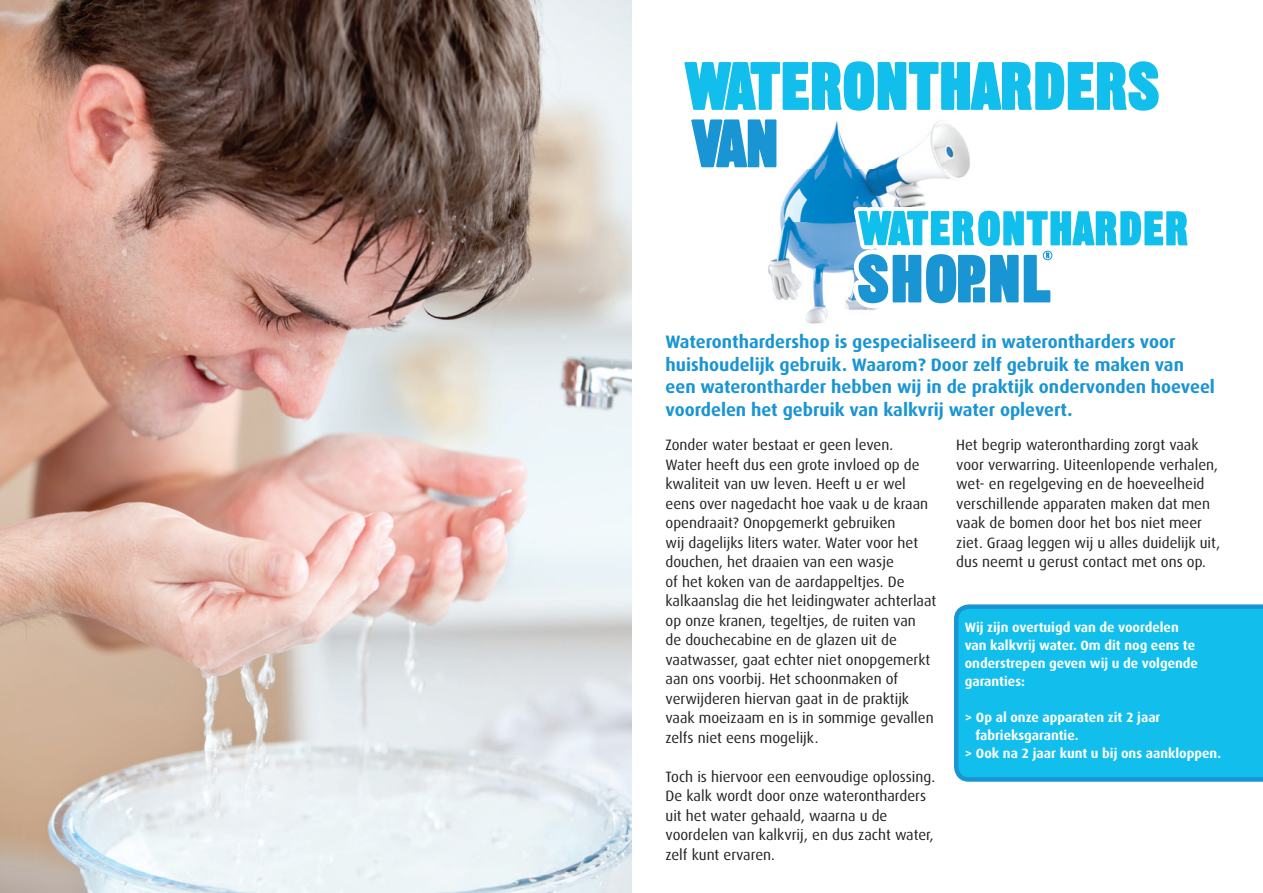
<style>
.page{position:relative;width:1263px;height:893px;background:#fff}
.page>*{position:absolute;margin:0;border:0;box-sizing:border-box;transform-origin:0 0}
.t1{font:900 66.75px "Sans Thirteen";letter-spacing:.015em;color:#12bfec}
.t2{font:900 66.75px "Sans Thirteen";color:#1a95d3}
.t3{font:700 18px/22.5px "Dax";color:#1a95d3}
.t4{font:15px/19.5px "Dax";color:#231f20}
.t5{font:700 13.5px/18px "Dax";color:#fff}
</style>
<div class="page">
<img style="left:0;top:0;width:631px;height:893px">
<svg style="left:954px;top:604px;width:309px;height:178px;background:#13bcea"></svg>
<svg style="left:766px;top:119px;width:84px;height:205px"></svg>
<svg style="left:850px;top:121px;width:338px;height:190px"></svg>
<div style="left:1043px;top:251px;width:9px;height:9px;border:1px solid #1b94d3;border-radius:50%"></div>
<h1 class="t1" style="left:685px;top:46px;width:475px">WATERONTHARDERS</h1>
<h1 class="t2" style="left:692px;top:103px;width:87px">VAN</h1>
<p class="t3" style="left:665px;top:331px;width:551px">Wateronthardershop is gespecialiseerd in waterontharders voor huishoudelijk gebruik. Waarom? Door zelf gebruik te maken van een waterontharder hebben wij in de praktijk ondervonden hoeveel voordelen het gebruik van kalkvrij water oplevert.</p>
<p class="t4" style="left:665px;top:436px;width:272px">Zonder water bestaat er geen leven.<br>Water heeft dus een grote invloed op de kwaliteit van uw leven. Heeft u er wel eens over nagedacht hoe vaak u de kraan opendraait? Onopgemerkt gebruiken<br>wij dagelijks liters water. Water voor het douchen, het draaien van een wasje<br>of het koken van de aardappeltjes. De kalkaanslag die het leidingwater achterlaat op onze kranen, tegeltjes, de ruiten van<br>de douchecabine en de glazen uit de vaatwasser, gaat echter niet onopgemerkt aan ons voorbij. Het schoonmaken of verwijderen hiervan gaat in de praktijk vaak moeizaam en is in sommige gevallen zelfs niet eens mogelijk.</p>
<p class="t4" style="left:665px;top:767px;width:271px">Toch is hiervoor een eenvoudige oplossing.<br>De kalk wordt door onze waterontharders uit het water gehaald, waarna u de voordelen van kalkvrij, en dus zacht water, zelf kunt ervaren.</p>
<p class="t4" style="left:956px;top:436px;width:266px">Het begrip waterontharding zorgt vaak voor verwarring. Uiteenlopende verhalen, wet- en regelgeving en de hoeveelheid verschillende apparaten maken dat men vaak de bomen door het bos niet meer ziet. Graag leggen wij u alles duidelijk uit, dus neemt u gerust contact met ons op.</p>
<p class="t5" style="left:965px;top:618px;width:235px">Wij zijn overtuigd van de voordelen van kalkvrij water. Om dit nog eens te onderstrepen geven wij u de volgende garanties:</p>
<p class="t5" style="left:965px;top:708px;width:197px">&gt; Op al onze apparaten zit 2 jaar</p>
<p class="t5" style="left:975px;top:726px;width:104px">fabrieksgarantie.</p>
<p class="t5" style="left:965px;top:744px;width:258px">&gt; Ook na 2 jaar kunt u bij ons aankloppen.</p>
</div>
